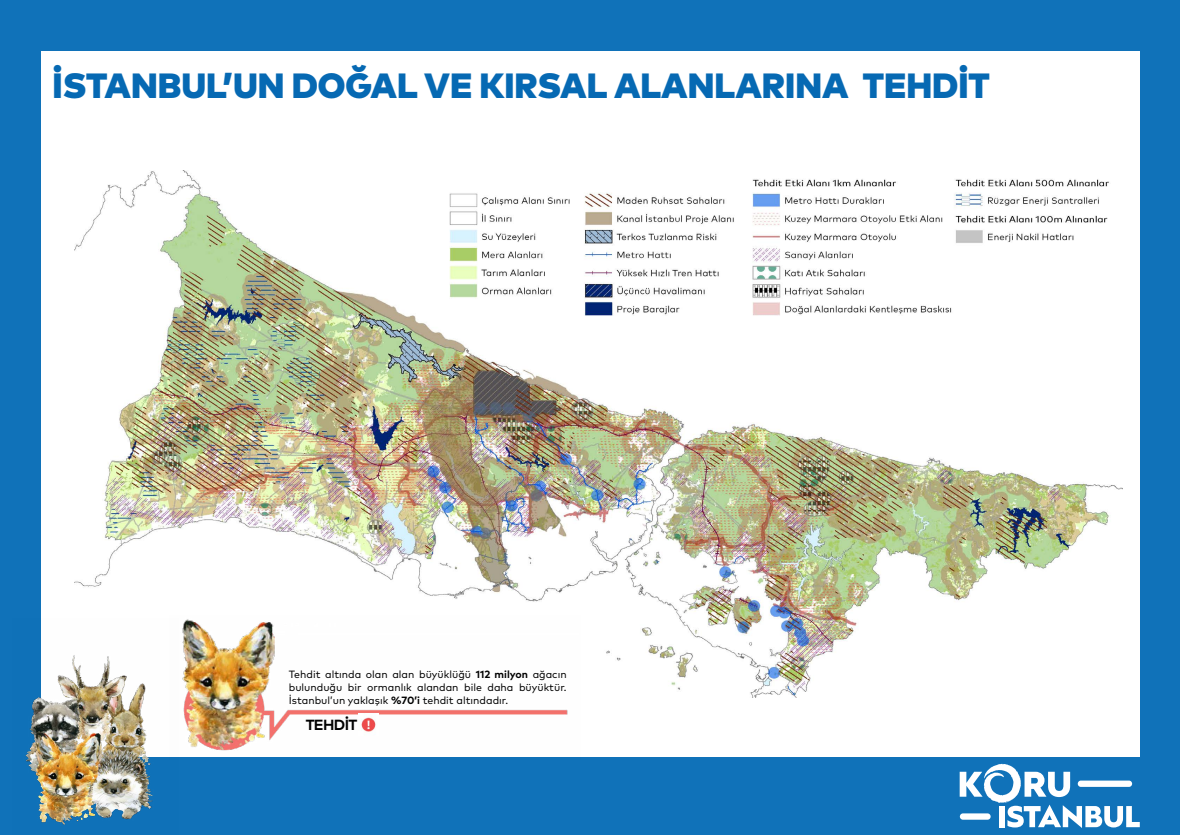
<style>
.page{position:relative;width:1180px;height:835px;background:#fff}
.page>*{position:absolute;margin:0;border:0;box-sizing:border-box;transform-origin:0 0}
.t1{font:900 35px "Mark Pro";color:#0669b3}
.t2{font:700 14.7px "Mark Pro";letter-spacing:-.04em;color:#000}
.t3{font:10.5px/12.6px "Mark Pro";color:#000;text-align:justify}
.s1{font-weight:700}
</style>
<div class="page">
<div style="left:0;top:0;width:1180px;height:834px;background:#1072b9"></div>
<div style="left:41px;top:51px;width:1098px;height:705px;background:#fff"></div>
<svg style="left:959px;top:763px;width:180px;height:64px"></svg>
<img style="left:74px;top:171px;width:1048px;height:526px">
<img style="left:170px;top:615px;width:410px;height:142px">
<img style="left:358px;top:713px;width:20px;height:22px">
<img style="left:25px;top:618px;width:153px;height:207px">
<h1 class="t1" style="left:53px;top:58px;width:938px">İSTANBUL’UN DOĞAL VE KIRSAL ALANLARINA TEHDİT</h1>
<p class="t3" style="left:289px;top:667px;width:279px">Tehdit altında olan alan büyüklüğü <span class="s1">112 milyon</span> ağacın bulunduğu bir ormanlık alandan bile daha büyüktür.<br>İstanbul’un yaklaşık <span class="s1">%70’i</span> tehdit altındadır.</p>
<h2 class="t2" style="left:306px;top:714px;width:53px">TEHDİT</h2>
</div>
